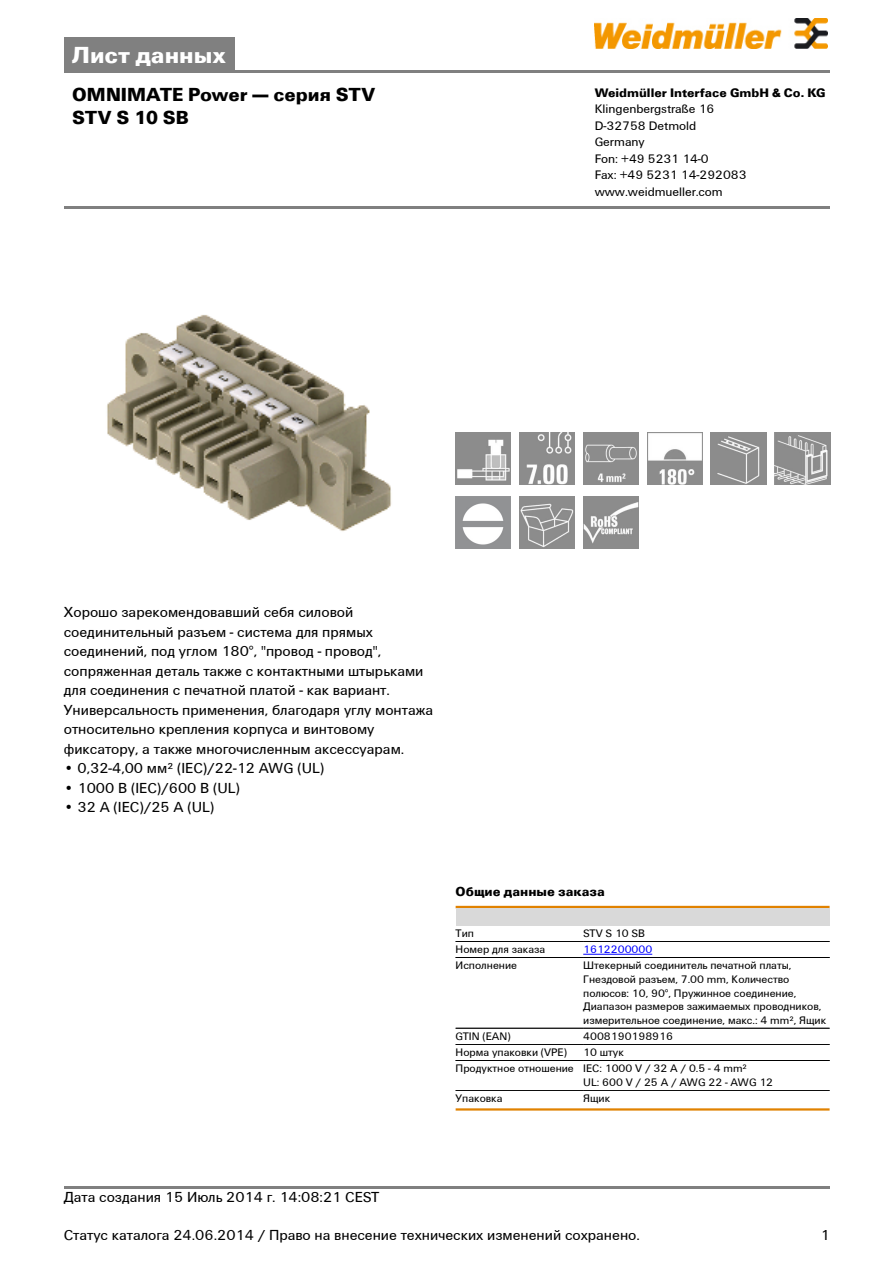
<style>
.page{position:relative;width:893px;height:1263px;background:#fff}
.page>*{position:absolute;margin:0;border:0;box-sizing:border-box;transform-origin:0 0}
.t1{font:700 24px "Weidmueller";color:#fff}
.t2{font:700 19.5px/22.5px "Weidmueller";color:#000}
.t3{font:15px/19.5px "Weidmueller";color:#000}
.t4{font:700 13.5px "Weidmueller";color:#000}
.t5{font:12.75px/16.5px "Weidmueller";color:#000}
.t6{font:700 12.75px "Weidmueller";color:#000}
.t7{font:11.25px/13.6px "Weidmueller";color:#000}
.t8{font:11.25px "Weidmueller";color:#00f}
</style>
<div class="page">
<div style="left:64px;top:38px;width:171px;height:32px;background:#808080"></div>
<hr style="left:64px;top:70px;width:765px;height:2px;background:#808080">
<img style="left:594px;top:18px;width:233px;height:30px">
<hr style="left:64px;top:1186px;width:765px;height:3px;background:#808080">
<img style="left:107px;top:315px;width:284px;height:216px">
<img style="left:455px;top:433px;width:56px;height:52px">
<img style="left:519px;top:433px;width:55px;height:52px">
<img style="left:583px;top:433px;width:55px;height:52px">
<img style="left:647px;top:433px;width:55px;height:52px">
<img style="left:711px;top:433px;width:55px;height:52px">
<img style="left:774px;top:433px;width:56px;height:52px">
<img style="left:455px;top:497px;width:56px;height:52px">
<img style="left:519px;top:497px;width:55px;height:52px">
<img style="left:583px;top:497px;width:55px;height:52px">
<hr style="left:455px;top:906px;width:374px;height:2px;background:#e18200">
<div style="left:455px;top:908px;width:374px;height:17px;background:#d9d9d9"></div>
<hr style="left:455px;top:941px;width:128px;height:1px;background:#000">
<hr style="left:455px;top:957px;width:128px;height:1px;background:#000">
<hr style="left:583px;top:941px;width:246px;height:1px;background:#000">
<hr style="left:583px;top:957px;width:246px;height:1px;background:#000">
<hr style="left:583px;top:954px;width:69px;height:1px;background:#00f">
<hr style="left:455px;top:958px;width:128px;height:1px;background:#000">
<hr style="left:583px;top:958px;width:246px;height:1px;background:#000">
<hr style="left:455px;top:1028px;width:128px;height:1px;background:#000">
<hr style="left:583px;top:1028px;width:246px;height:1px;background:#000">
<hr style="left:455px;top:1044px;width:128px;height:1px;background:#000">
<hr style="left:583px;top:1044px;width:246px;height:1px;background:#000">
<hr style="left:455px;top:1060px;width:128px;height:1px;background:#000">
<hr style="left:583px;top:1060px;width:246px;height:1px;background:#000">
<hr style="left:455px;top:1090px;width:128px;height:1px;background:#000">
<hr style="left:583px;top:1090px;width:246px;height:1px;background:#000">
<hr style="left:455px;top:1108px;width:374px;height:3px;background:#e18200">
<hr style="left:64px;top:206px;width:765px;height:3px;background:#808080">
<h1 class="t1" style="left:72px;top:40px;width:155px">Лист данных</h1>
<h2 class="t2" style="left:72px;top:83px;width:304px">OMNIMATE Power — серия STV<br>STV S 10 SB</h2>
<p class="t6" style="left:594px;top:85px;width:232px">Weidmüller Interface GmbH &amp; Co. KG</p>
<p class="t5" style="left:594px;top:101px;width:153px">Klingenbergstraße 16<br>D-32758 Detmold<br>Germany<br>Fon: +49 5231 14-0<br>Fax: +49 5231 14-292083 www.weidmueller.com</p>
<p class="t3" style="left:64px;top:602px;width:371px">Хорошо зарекомендовавший себя силовой соединительный разъем - система для прямых соединений, под углом 180°, "провод - провод", сопряженная деталь также с контактными штырьками для соединения с печатной платой - как вариант.<br>Универсальность применения, благодаря углу монтажа относительно крепления корпуса и винтовому фиксатору, а также многочисленным аксессуарам.</p>
<p class="t3" style="left:64px;top:758px;width:262px">• 0,32-4,00 мм² (IEC)/22-12 AWG (UL)</p>
<p class="t3" style="left:64px;top:778px;width:177px">• 1000 В (IEC)/600 В (UL)</p>
<p class="t3" style="left:64px;top:797px;width:152px">• 32 A (IEC)/25 A (UL)</p>
<p class="t4" style="left:455px;top:884px;width:151px">Общие данные заказа</p>
<p class="t7" style="left:455px;top:926px;width:20px">Тип</p>
<p class="t7" style="left:583px;top:926px;width:63px">STV S 10 SB</p>
<p class="t7" style="left:455px;top:943px;width:91px">Номер для заказа</p>
<p class="t8" style="left:583px;top:943px;width:70px">1612200000</p>
<p class="t7" style="left:455px;top:959px;width:63px">Исполнение</p>
<p class="t7" style="left:583px;top:959px;width:244px">Штекерный соединитель печатной платы, Гнездовой разъем, 7.00 mm, Количество полюсов: 10, 90°, Пружинное соединение, Диапазон размеров зажимаемых проводников, измерительное соединение, макс.: 4 mm², Ящик</p>
<p class="t7" style="left:455px;top:1029px;width:56px">GTIN (EAN)</p>
<p class="t7" style="left:583px;top:1029px;width:91px">4008190198916</p>
<p class="t7" style="left:455px;top:1046px;width:113px">Норма упаковки (VPE)</p>
<p class="t7" style="left:455px;top:1044px;width:293px;line-height:16.2px;text-align:center">10 штук<br>Продуктное отношение IEC: 1000 V / 32 A / 0.5 - 4 mm²</p>
<p class="t7" style="left:583px;top:1075px;width:191px">UL: 600 V / 25 A / AWG 22 - AWG 12</p>
<p class="t7" style="left:455px;top:1092px;width:48px">Упаковка</p>
<p class="t7" style="left:583px;top:1092px;width:28px">Ящик</p>
<p class="t3" style="left:64px;top:1187px;width:317px">Дата создания 15 Июль 2014 г. 14:08:21 CEST</p>
<p class="t3" style="left:64px;top:1226px;width:577px">Статус каталога 24.06.2014 / Право на внесение технических изменений сохранено.</p>
<p class="t3" style="left:820px;top:1226px;width:11px">1</p>
</div>
